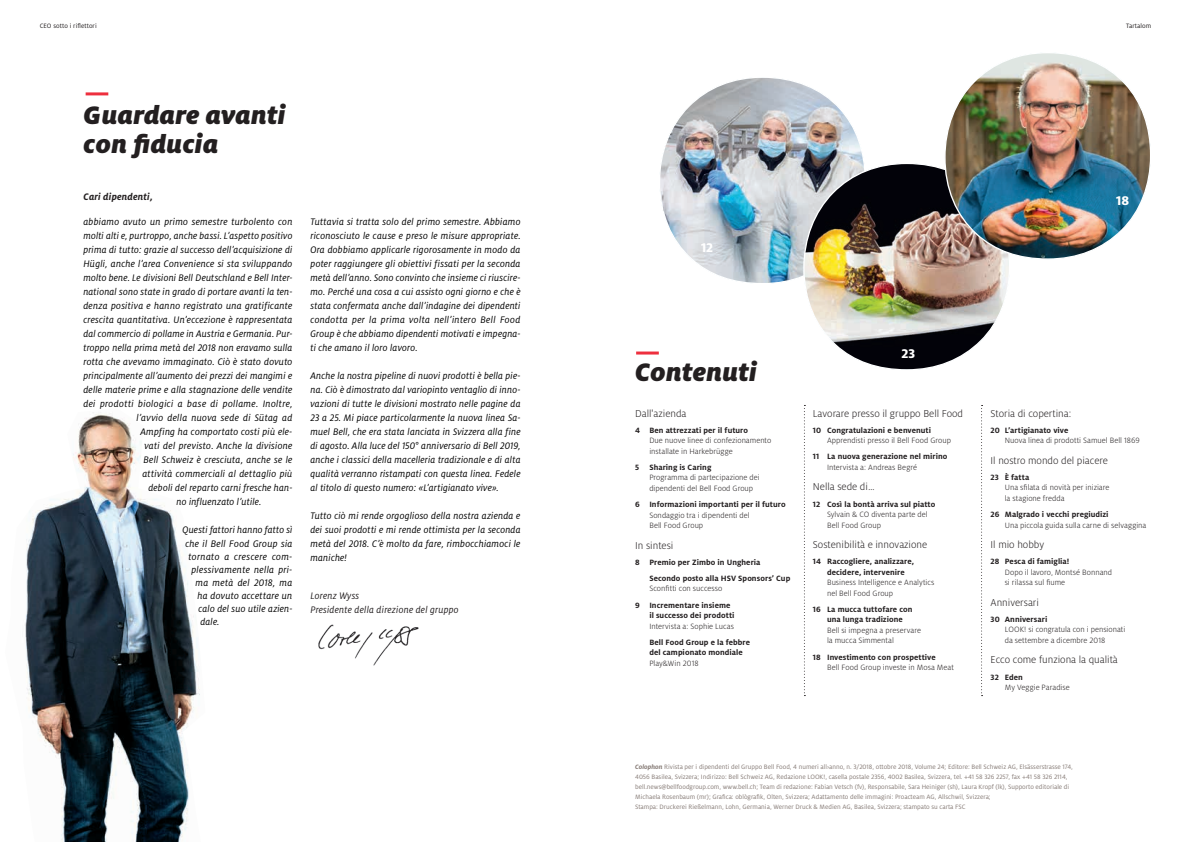
<style>
.page{position:relative;width:1191px;height:842px;background:#fff}
.page>*{position:absolute;margin:0;border:0;box-sizing:border-box;transform-origin:0 0}
.t1{font:italic 900 28px/29px "Milo Pro";letter-spacing:.01em;color:#231f20}
.t2{font:800 14px "Milo Pro";color:#fff}
.t3{font:300 11px "Milo Pro";color:#231f20}
.t4{font:italic 10.5px/14px "Milo Pro";letter-spacing:.015em;color:#000;text-align:justify}
.t5{font:italic 10.5px "Milo Pro";letter-spacing:.015em;color:#000;scale:.96 1}
.t6{font:italic 10.5px/14px "Milo Pro";letter-spacing:.02em;color:#231f20}
.t7{font:italic 10.5px "Milo Pro";letter-spacing:.035em;color:#000}
.t8{font:italic 700 10.5px "Milo Pro";letter-spacing:.02em;color:#231f20}
.t9{font:300 8.5px/10.5px "Milo Pro";color:#231f20}
.t10{font:700 8.5px/10.5px "Milo Pro";letter-spacing:.005em;color:#231f20}
.t11{font:7px/10px "Milo Pro";color:#867b76}
.t12{font:7px "Milo Pro";letter-spacing:.01em;color:#231f20}
.s1{font-weight:700;font-style:italic}
</style>
<div class="page">
<img style="left:25px;top:412px;width:175px;height:430px">
<hr style="left:86px;top:92px;width:22px;height:3px;background:#ee2f3e">
<img style="left:318px;top:624px;width:101px;height:42px">
<img style="left:660px;top:77px;width:204px;height:207px">
<img style="left:802px;top:162px;width:207px;height:208px">
<img style="left:943px;top:53px;width:207px;height:207px">
<hr style="left:636px;top:351px;width:23px;height:3px;background:#ee2f3e">
<svg style="left:804px;top:405px;width:1px;height:291px"></svg>
<svg style="left:981px;top:405px;width:1px;height:291px"></svg>
<p class="t12" style="left:40px;top:22px;width:59px">CEO sotto i riflettori</p>
<h1 class="t1" style="left:84px;top:100px;width:203px">Guardare avanti con fiducia</h1>
<p class="t8" style="left:84px;top:191px;width:71px">Cari dipendenti,</p>
<p class="t4" style="left:83px;top:215px;width:211px">abbiamo avuto un primo semestre turbolento con</p>
<p class="t5" style="left:83px;top:230px;width:219px">molti alti e, purtroppo, anche bassi. L’aspetto positivo</p>
<p class="t4" style="left:83px;top:243px;width:210px">prima di tutto: grazie al successo dell’acquisizione di</p>
<p class="t4" style="left:83px;top:257px;width:211px">Hügli, anche l’area Convenience si sta sviluppando</p>
<p class="t4" style="left:83px;top:271px;width:210px">molto bene. Le divisioni Bell Deutschland e Bell Inter-</p>
<p class="t4" style="left:83px;top:285px;width:210px">national sono state in grado di portare avanti la ten-</p>
<p class="t4" style="left:83px;top:299px;width:210px">denza positiva e hanno registrato una gratificante</p>
<p class="t4" style="left:83px;top:313px;width:210px">crescita quantitativa. Un’eccezione è rappresentata</p>
<p class="t4" style="left:83px;top:327px;width:211px">dal commercio di pollame in Austria e Germania. Pur-</p>
<p class="t4" style="left:83px;top:341px;width:211px">troppo nella prima metà del 2018 non eravamo sulla</p>
<p class="t4" style="left:83px;top:355px;width:211px">rotta che avevamo immaginato. Ciò è stato dovuto</p>
<p class="t4" style="left:83px;top:369px;width:210px">principalmente all’aumento dei prezzi dei mangimi e</p>
<p class="t4" style="left:83px;top:383px;width:211px">delle materie prime e alla stagnazione delle vendite</p>
<p class="t4" style="left:83px;top:397px;width:210px">dei prodotti biologici a base di pollame. Inoltre,</p>
<p class="t4" style="left:136px;top:411px;width:157px">l’avvio della nuova sede di Sütag ad</p>
<p class="t4" style="left:140px;top:425px;width:153px">Ampfing ha comportato costi più ele-</p>
<p class="t4" style="left:144px;top:439px;width:150px">vati del previsto. Anche la divisione</p>
<p class="t4" style="left:143px;top:453px;width:151px">Bell Schweiz è cresciuta, anche se le</p>
<p class="t4" style="left:142px;top:467px;width:151px">attività commerciali al dettaglio più</p>
<p class="t4" style="left:148px;top:481px;width:145px">deboli del reparto carni fresche han-</p>
<p class="t4" style="left:176px;top:495px;width:86px">no influenzato l’utile.</p>
<p class="t4" style="left:182px;top:523px;width:112px">Questi fattori hanno fatto sì che il Bell Food Group sia</p>
<p class="t7" style="left:188px;top:551px;width:105px">tornato a crescere com-</p>
<p class="t4" style="left:191px;top:563px;width:102px">plessivamente nella pri-</p>
<p class="t4" style="left:195px;top:576px;width:98px">ma metà del 2018, ma</p>
<p class="t4" style="left:197px;top:589px;width:96px">ha dovuto accettare un</p>
<p class="t4" style="left:198px;top:602px;width:95px">calo del suo utile azien-</p>
<p class="t4" style="left:200px;top:615px;width:21px">dale.</p>
<p class="t4" style="left:310px;top:215px;width:212px">Tuttavia si tratta solo del primo semestre. Abbiamo riconosciuto le cause e preso le misure appropriate.<br>Ora dobbiamo applicarle rigorosamente in modo da poter raggiungere gli obiettivi fissati per la seconda metà dell’anno. Sono convinto che insieme ci riuscire&shy;mo. Perché una cosa a cui assisto ogni giorno e che è stata confermata anche dall’indagine dei dipendenti condotta per la prima volta nell’intero Bell Food Group è che abbiamo dipendenti motivati e impegna&shy;ti che amano il loro lavoro.</p>
<p class="t4" style="left:310px;top:369px;width:212px">Anche la nostra pipeline di nuovi prodotti è bella pie&shy;na. Ciò è dimostrato dal variopinto ventaglio di inno&shy;vazioni di tutte le divisioni mostrato nelle pagine da 23 a 25. Mi piace particolarmente la nuova linea Sa&shy;muel Bell, che era stata lanciata in Svizzera alla fine di agosto. Alla luce del 150° anniversario di Bell 2019, anche i classici della macelleria tradizionale e di alta qualità verranno ristampati con questa linea. Fedele al titolo di questo numero: «L’artigianato vive».</p>
<p class="t4" style="left:310px;top:509px;width:212px">Tutto ciò mi rende orgoglioso della nostra azienda e dei suoi prodotti e mi rende ottimista per la seconda metà del 2018. C’è molto da fare, rimbocchiamoci le maniche!</p>
<p class="t6" style="left:310px;top:589px;width:150px">Lorenz Wyss<br>Presidente della direzione del gruppo</p>
<p class="t12" style="left:1126px;top:22px;width:26px">Tartalom</p>
<h2 class="t2" style="left:701px;top:240px;width:14px">12</h2>
<h2 class="t2" style="left:1116px;top:193px;width:14px">18</h2>
<h1 class="t1" style="left:635px;top:357px;width:123px">Contenuti</h1>
<p class="t3" style="left:635px;top:407px;width:53px">Dall'azienda</p>
<p class="t10" style="left:635px;top:425px;width:114px">4 Ben attrezzati per il futuro</p>
<p class="t9" style="left:649px;top:435px;width:123px">Due nuove linee di confezionamento installate in Harkebrügge</p>
<p class="t10" style="left:635px;top:462px;width:78px">5 Sharing is Caring</p>
<p class="t9" style="left:649px;top:472px;width:112px">Programma di partecipazione dei dipendenti del Bell Food Group</p>
<p class="t10" style="left:635px;top:499px;width:152px">6 Informazioni importanti per il futuro</p>
<p class="t9" style="left:649px;top:510px;width:102px">Sondaggio tra i dipendenti del<br>Bell Food Group</p>
<p class="t3" style="left:635px;top:539px;width:40px">In sintesi</p>
<p class="t10" style="left:649px;top:554px;width:142px;line-height:16.2px;text-indent:-14px">8 Premio per Zimbo in Ungheria<br>Secondo posto alla HSV Sponsorsʼ Cup</p>
<p class="t9" style="left:649px;top:583px;width:75px">Sconfitti con successo</p>
<p class="t10" style="left:649px;top:600px;width:87px;text-indent:-14px">9 Incrementare insieme il successo dei prodotti</p>
<p class="t9" style="left:649px;top:621px;width:86px">Intervista a: Sophie Lucas</p>
<p class="t10" style="left:649px;top:637px;width:102px">Bell Food Group e la febbre del campionato mondiale</p>
<p class="t9" style="left:649px;top:658px;width:51px">Play&amp;Win 2018</p>
<h2 class="t2" style="left:901px;top:346px;width:15px">23</h2>
<p class="t3" style="left:813px;top:407px;width:152px">Lavorare presso il gruppo Bell Food</p>
<p class="t10" style="left:813px;top:425px;width:120px">10 Congratulazioni e benvenuti</p>
<p class="t9" style="left:827px;top:435px;width:125px">Apprendisti presso il Bell Food Group</p>
<p class="t10" style="left:813px;top:451px;width:136px">11 La nuova generazione nel mirino</p>
<p class="t9" style="left:827px;top:462px;width:91px">Intervista a: Andreas Begré</p>
<p class="t3" style="left:813px;top:481px;width:63px">Nella sede di…</p>
<p class="t10" style="left:813px;top:499px;width:124px">12 Così la bontà arriva sul piatto</p>
<p class="t9" style="left:827px;top:509px;width:102px">Sylvain &amp; CO diventa parte del<br>Bell Food Group</p>
<p class="t3" style="left:813px;top:539px;width:116px">Sostenibilità e innovazione</p>
<p class="t10" style="left:813px;top:556px;width:103px;text-align:center">14 Raccogliere, analizzare, decidere, intervenire</p>
<p class="t9" style="left:827px;top:577px;width:109px">Business Intelligence e Analytics nel Bell Food Group</p>
<p class="t10" style="left:813px;top:604px;width:101px;text-align:center">16 La mucca tuttofare con una lunga tradizione</p>
<p class="t9" style="left:827px;top:625px;width:95px">Bell si impegna a preservare la mucca Simmental</p>
<p class="t10" style="left:813px;top:652px;width:124px">18 Investimento con prospettive</p>
<p class="t9" style="left:827px;top:662px;width:128px">Bell Food Group investe in Mosa Meat</p>
<p class="t3" style="left:990px;top:407px;width:82px">Storia di copertina:</p>
<p class="t10" style="left:990px;top:425px;width:79px">20 Lʼartigianato vive</p>
<p class="t9" style="left:1004px;top:435px;width:137px">Nuova linea di prodotti Samuel Bell 1869</p>
<p class="t3" style="left:990px;top:454px;width:119px">Il nostro mondo del piacere</p>
<p class="t10" style="left:990px;top:472px;width:40px">23 È fatta</p>
<p class="t9" style="left:1004px;top:482px;width:106px">Una sfilata di novità per iniziare la stagione fredda</p>
<p class="t10" style="left:990px;top:509px;width:119px">26 Malgrado i vecchi pregiudizi</p>
<p class="t9" style="left:1004px;top:520px;width:143px">Una piccola guida sulla carne di selvaggina</p>
<p class="t3" style="left:990px;top:539px;width:55px">Il mio hobby</p>
<p class="t10" style="left:990px;top:556px;width:80px">28 Pesca di famiglia!</p>
<p class="t9" style="left:1004px;top:567px;width:109px">Dopo il lavoro, Montsé Bonnand si rilassa sul fiume</p>
<p class="t3" style="left:990px;top:596px;width:50px">Anniversari</p>
<p class="t10" style="left:990px;top:614px;width:58px">30 Anniversari</p>
<p class="t9" style="left:1004px;top:624px;width:122px">LOOK! si congratula con i pensionati da settembre a dicembre 2018</p>
<p class="t3" style="left:990px;top:654px;width:129px">Ecco come funziona la qualità</p>
<p class="t10" style="left:990px;top:672px;width:34px">32 Eden</p>
<p class="t9" style="left:1004px;top:682px;width:66px">My Veggie Paradise</p>
<p class="t11" style="left:635px;top:761px;width:439px"><span class="s1">Colophon</span> Rivista per i dipendenti del Gruppo Bell Food, 4 numeri all›anno, n. 3/2018, ottobre 2018, Volume 24; Editore: Bell Schweiz AG, Elsässerstrasse 174, 4056 Basilea, Svizzera; Indirizzo: Bell Schweiz AG, Redazione LOOK!, casella postale 2356, 4002 Basilea, Svizzera, tel. +41 58 326 2257, fax +41 58 326 2114, bell.news@bellfoodgroup.com, www.bell.ch; Team di redazione: Fabian Vetsch (fv), Responsabile, Sara Heiniger (sh), Laura Kropf (lk), Supporto editoriale di Michaela Rosenbaum (mr); Grafica: oblògrafik, Olten, Svizzera; Adattamento delle immagini: Proacteam AG, Allschwil, Svizzera;<br>Stampa: Druckerei Rießelmann, Lohn, Germania, Werner Druck &amp; Medien AG, Basilea, Svizzera; stampato su carta FSC</p>
</div>
